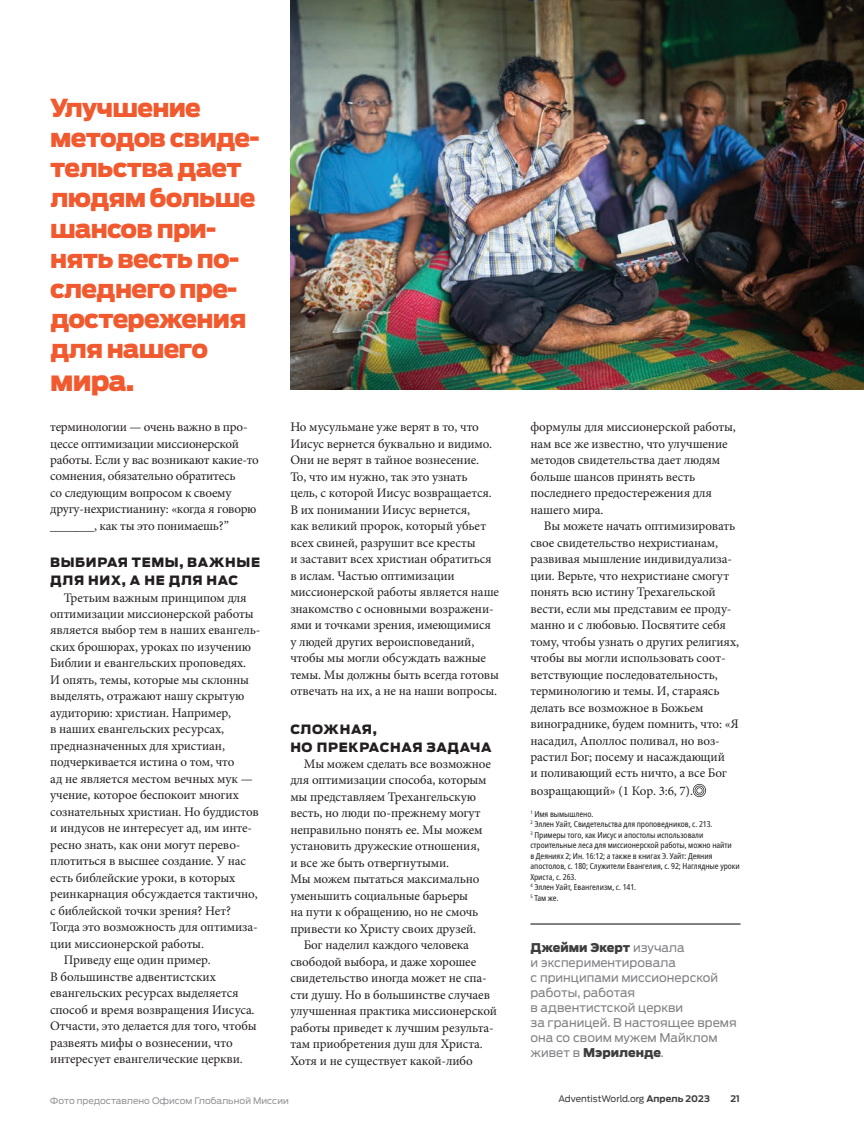
<style>
.page{position:relative;width:864px;height:1134px;background:#fff}
.page>*{position:absolute;margin:0;border:0;box-sizing:border-box;transform-origin:0 0}
.Pull_Quotes{font:900 27px "Ford Antenna";color:#f1592f}
.Pull_Quotes-2{font:900 24.6px/30.2px "Ford Antenna";letter-spacing:-.03em;color:#f1592f}
.Main_Body{font:13.05px/16.5px "Minion Pro";letter-spacing:-.01em;color:#231f20}
.Subheads{font:900 12.75px/18px "Ford Antenna";letter-spacing:.05em;color:#231f20}
.Author_Bios{font:12px/15px "Ford Antenna";color:#808285}
.New_Photo_Credit{font:9px "Ford Antenna";color:#939598}
.t1{font:9px "Ford Antenna";color:#3e3e3f}
.t2{font:700 9px "Ford Antenna";color:#3e3e3f}
.Endnotes{font:condensed 8.25px/10.5px "Noto Sans";letter-spacing:-.005em;color:#231f20}
.s1{font-weight:900;color:#3e3e3f}
.s2{font-weight:700}
</style>
<div class="page">
<hr style="left:530px;top:923px;width:211px;height:2px;background:#231f20">
<svg style="left:693px;top:784px;width:13px;height:13px"></svg>
<img style="left:290px;top:0;width:574px;height:389px">
<p class="Pull_Quotes-2" style="left:50px;top:91px;width:211px">Улучшение методов свиде&shy;тельства дает людям больше шансов при&shy;нять весть по&shy;следнего пре&shy;достережения для нашего</p>
<p class="Pull_Quotes" style="left:50px;top:356px;width:86px">мира.</p>
<p class="Main_Body" style="left:50px;top:419px;width:210px">терминологии — очень важно в про&shy;цессе оптимизации миссионерской работы. Если у вас возникают какие-то сомнения, обязательно обратитесь<br>со следующим вопросом к своему другу-нехристианину: «когда я говорю _______, как ты это понимаешь?”</p>
<p class="Subheads" style="left:50px;top:552px;width:211px">ВЫБИРАЯ ТЕМЫ, ВАЖНЫЕ<br>ДЛЯ НИХ, А НЕ ДЛЯ НАС</p>
<p class="Main_Body" style="left:50px;top:589px;width:212px;text-indent:13px">Третьим важным принципом для оптимизации миссионерской работы является выбор тем в наших евангель&shy;ских брошюрах, уроках по изучению Библии и евангельских проповедях.<br>И опять, темы, которые мы склонны выделять, отражают нашу скрытую аудиторию: христиан. Например,<br>в наших евангельских ресурсах, предназначенных для христиан, подчеркивается истина о том, что<br>ад не является местом вечных мук — учение, которое беспокоит многих сознательных христиан. Но буддистов и индусов не интересует ад, им инте&shy;ресно знать, как они могут перево&shy;плотиться в высшее создание. У нас есть библейские уроки, в которых реинкарнация обсуждается тактично, с библейской точки зрения? Нет?<br>Тогда это возможность для оптимиза&shy;ции миссионерской работы.</p>
<p class="Main_Body" style="left:50px;top:952px;width:208px;text-indent:13px">Приведу еще один пример.<br>В большинстве адвентистских евангельских ресурсах выделяется способ и время возвращения Иисуса.<br>Отчасти, это делается для того, чтобы развеять мифы о вознесении, что интересует евангелические церкви.</p>
<p class="Main_Body" style="left:290px;top:419px;width:210px">Но мусульмане уже верят в то, что Иисус вернется буквально и видимо.<br>Они не верят в тайное вознесение.<br>То, что им нужно, так это узнать<br>цель, с которой Иисус возвращается.<br>В их понимании Иисус вернется,<br>как великий пророк, который убьет всех свиней, разрушит все кресты<br>и заставит всех христиан обратиться в ислам. Частью оптимизации миссионерской работы является наше знакомство с основными возражени&shy;ями и точками зрения, имеющимися у людей других вероисповеданий, чтобы мы могли обсуждать важные темы. Мы должны быть всегда готовы отвечать на их, а не на наши вопросы.</p>
<p class="Subheads" style="left:290px;top:719px;width:203px">СЛОЖНАЯ,<br>НО ПРЕКРАСНАЯ ЗАДАЧА</p>
<p class="Main_Body" style="left:290px;top:756px;width:202px;text-indent:13px">Мы можем сделать все возможное для оптимизации способа, которым мы представляем Трехангельскую весть, но люди по-прежнему могут неправильно понять ее. Мы можем установить дружеские отношения,<br>и все же быть отвергнутыми.<br>Мы можем пытаться максимально уменьшить социальные барьеры<br>на пути к обращению, но не смочь привести ко Христу своих друзей.</p>
<p class="Main_Body" style="left:290px;top:937px;width:208px;text-indent:13px">Бог наделил каждого человека свободой выбора, и даже хорошее свидетельство иногда может не спа&shy;сти душу. Но в большинстве случаев улучшенная практика миссионерской работы приведет к лучшим результа&shy;там приобретения душ для Христа.<br>Хотя и не существует какой-либо</p>
<p class="Main_Body" style="left:530px;top:419px;width:207px">формулы для миссионерской работы, нам все же известно, что улучшение методов свидетельства дает людям больше шансов принять весть последнего предостережения для нашего мира.</p>
<p class="Main_Body" style="left:530px;top:518px;width:210px;text-indent:13px">Вы можете начать оптимизировать свое свидетельство нехристианам, развивая мышление индивидуализа&shy;ции. Верьте, что нехристиане смогут понять всю истину Трехагельской вести, если мы представим ее проду&shy;манно и с любовью. Посвятите себя тому, чтобы узнать о других религиях, чтобы вы могли использовать соот&shy;ветствующие последовательность, терминологию и темы. И, стараясь делать все возможное в Божьем винограднике, будем помнить, что: «Я насадил, Аполлос поливал, но воз&shy;растил Бог; посему и насаждающий<br>и поливающий есть ничто, а все Бог</p>
<p class="Main_Body" style="left:530px;top:783px;width:164px">возращающий» (1 Кор. 3:6, 7).</p>
<p class="Endnotes" style="left:530px;top:809px;width:64px"><sup>1</sup> Имя вымышлено.</p>
<p class="Endnotes" style="left:530px;top:819px;width:184px"><sup>2</sup> Эллен Уайт, Свидетельства для проповедников, с. 213.</p>
<p class="Endnotes" style="left:530px;top:830px;width:211px"><sup>3</sup> Примеры того, как Иисус и апостолы использовали строительные леса для миссионерской работы, можно найти<br>в Деяниях 2; Ин. 16:12; а также в книгах Э. Уайт: Деяния апостолов, с. 180; Служители Евангелия, с. 92; Наглядные уроки Христа, с. 263.</p>
<p class="Endnotes" style="left:530px;top:882px;width:107px"><sup>4</sup> Эллен Уайт, Евангелизм, с. 141.</p>
<p class="Endnotes" style="left:530px;top:893px;width:30px"><sup>5</sup> Там же.</p>
<p class="Author_Bios" style="left:530px;top:938px;width:208px"><span class="s1">Джейми Экерт</span> изучала<br>и экспериментировала<br>с принципами миссионерской работы, работая<br>в адвентистской церкви<br>за границей. В настоящее время она со своим мужем Майклом живет в <span class="s1">Мэриленде</span>.</p>
<p class="New_Photo_Credit" style="left:50px;top:1093px;width:240px">Фото предоставлено Офисом Глобальной Миссии</p>
<p class="t1" style="left:559px;top:1091px;width:153px">AdventistWorld.org <span class="s2">Апрель 2023</span></p>
<p class="t2" style="left:731px;top:1091px;width:11px">21</p>
</div>
